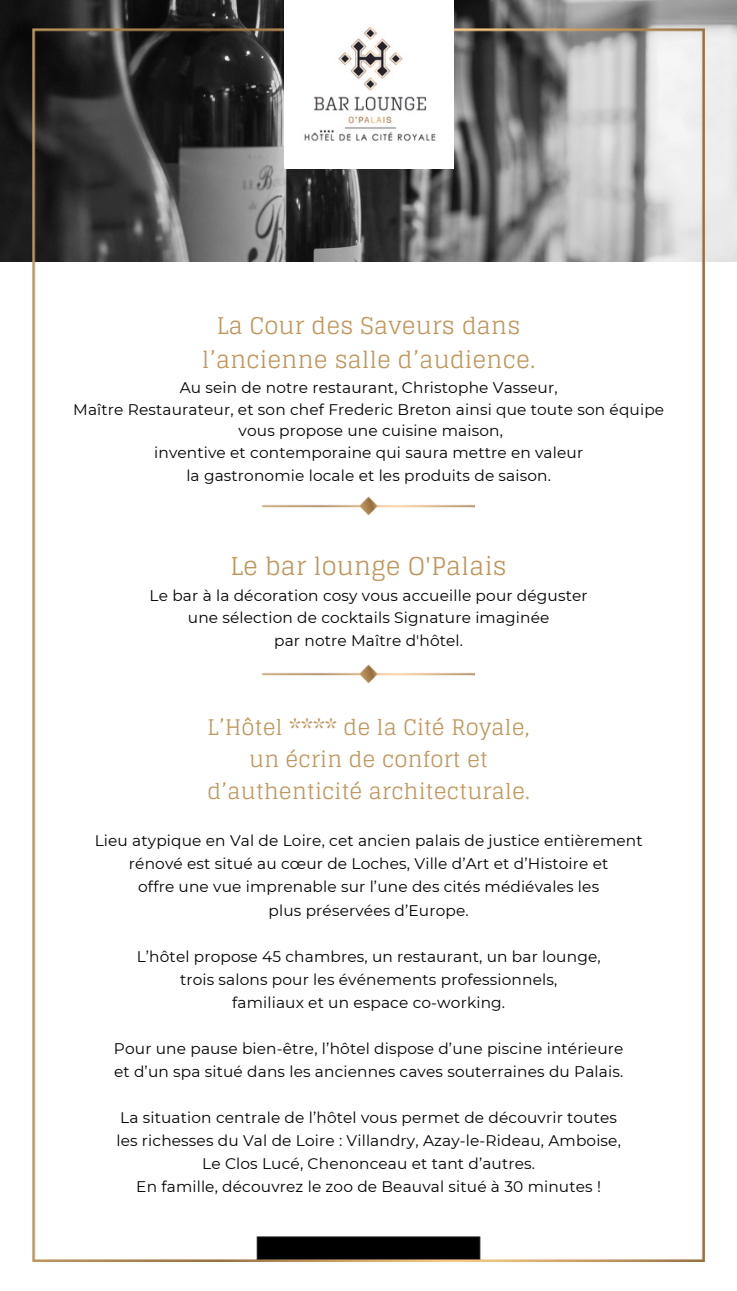
<style>
.page{position:relative;width:737px;height:1291px;background:#fff}
.page>*{position:absolute;margin:0;border:0;box-sizing:border-box;transform-origin:0 0}
.t1{font:24.5px "Glegoo";letter-spacing:.01em;color:#c1955b}
.t2{font:23.1px "Glegoo";letter-spacing:.01em;color:#c1955b}
.t3{font:21.53px/32.2px "Glegoo";letter-spacing:.01em;color:#c1955b;text-align:center}
.t4{font:15.4px "Montserrat";letter-spacing:.01em;color:#000}
</style>
<div class="page">
<img style="left:0;top:0;width:736px;height:261px">
<img style="left:33px;top:28px;width:671px;height:1233px">
<img style="left:262px;top:492px;width:212px;height:28px">
<img style="left:262px;top:660px;width:212px;height:27px">
<img style="left:284px;top:0;width:169px;height:168px">
<p class="t2" style="left:217px;top:312px;width:305px">La Cour des Saveurs dans</p>
<p class="t2" style="left:202px;top:347px;width:334px">l’ancienne salle d’audience.</p>
<p class="t4" style="left:180px;top:378px;width:379px">Au sein de notre restaurant, Christophe Vasseur,</p>
<p class="t4" style="left:73px;top:399px;width:592px">Maître Restaurateur, et son chef Frederic Breton ainsi que toute son équipe</p>
<p class="t4" style="left:238px;top:421px;width:266px">vous propose une cuisine maison,</p>
<p class="t4" style="left:154px;top:443px;width:430px">inventive et contemporaine qui saura mettre en valeur</p>
<p class="t4" style="left:186px;top:466px;width:366px">la gastronomie locale et les produits de saison.</p>
<p class="t1" style="left:230px;top:551px;width:278px">Le bar lounge O'Palais</p>
<p class="t4" style="left:149px;top:586px;width:439px">Le bar à la décoration cosy vous accueille pour déguster</p>
<p class="t4" style="left:188px;top:608px;width:363px">une sélection de cocktails Signature imaginée</p>
<p class="t4" style="left:274px;top:631px;width:190px">par notre Maître d'hôtel.</p>
<p class="t3" style="left:207px;top:711px;width:324px">L’Hôtel **** de la Cité Royale, un écrin de confort et d’authenticité architecturale.</p>
<h1 class="t4" style="left:95px;top:831px;width:549px">Lieu atypique en Val de Loire, cet ancien palais de justice entièrement</h1>
<p class="t4" style="left:129px;top:854px;width:481px">rénové est situé au cœur de Loches, Ville d’Art et d’Histoire et</p>
<p class="t4" style="left:138px;top:877px;width:462px">offre une vue imprenable sur l’une des cités médiévales les</p>
<p class="t4" style="left:268px;top:900px;width:202px">plus préservées d’Europe.</p>
<p class="t4" style="left:137px;top:946px;width:465px">L’hôtel propose 45 chambres, un restaurant, un bar lounge,</p>
<p class="t4" style="left:180px;top:969px;width:378px">trois salons pour les événements professionnels,</p>
<p class="t4" style="left:232px;top:992px;width:274px">familiaux et un espace co-working.</p>
<p class="t4" style="left:114px;top:1038px;width:511px">Pour une pause bien-être, l’hôtel dispose d’une piscine intérieure</p>
<p class="t4" style="left:114px;top:1061px;width:510px">et d’un spa situé dans les anciennes caves souterraines du Palais.</p>
<p class="t4" style="left:120px;top:1107px;width:498px">La situation centrale de l’hôtel vous permet de découvrir toutes</p>
<p class="t4" style="left:116px;top:1130px;width:506px">les richesses du Val de Loire : Villandry, Azay-le-Rideau, Amboise,</p>
<p class="t4" style="left:202px;top:1153px;width:334px">Le Clos Lucé, Chenonceau et tant d’autres.</p>
<p class="t4" style="left:136px;top:1176px;width:466px">En famille, découvrez le zoo de Beauval situé à 30 minutes !</p>
</div>
